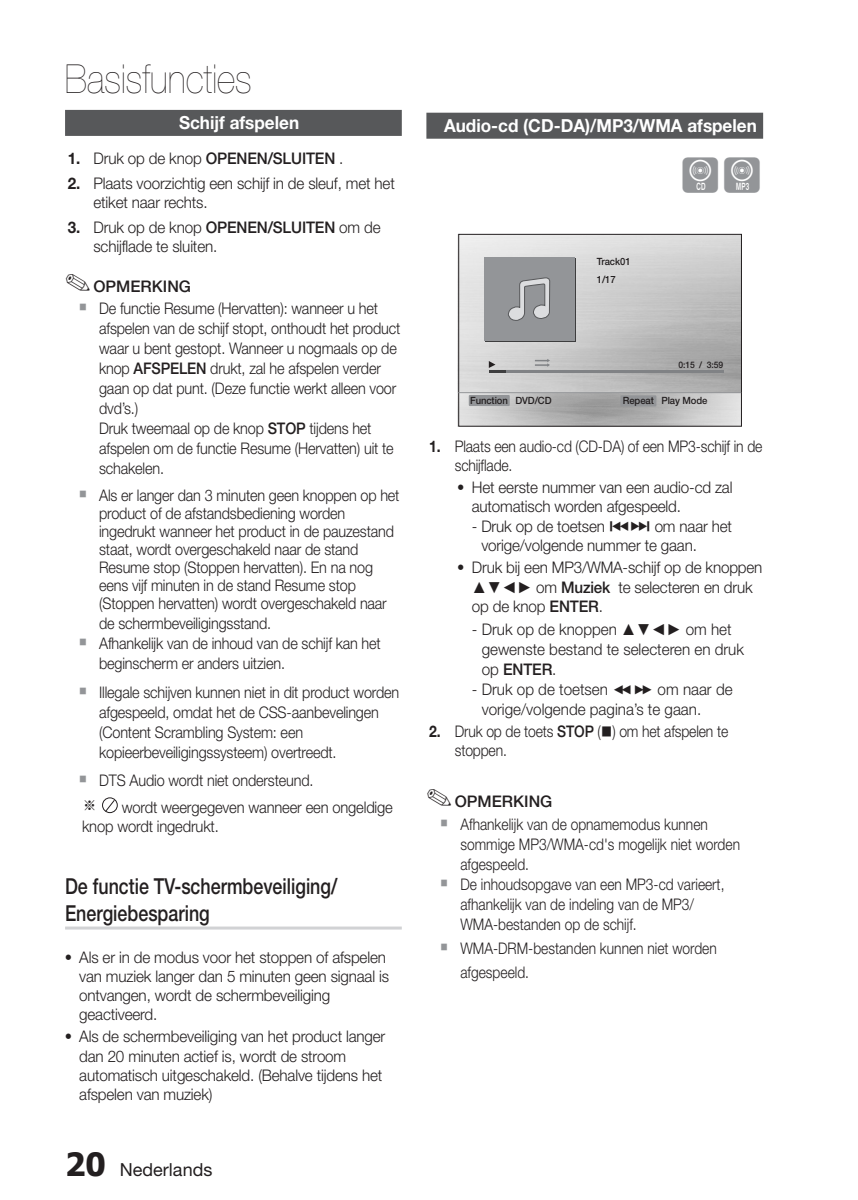
<style>
.page{position:relative;width:858px;height:1200px;background:#fff}
.page>*{position:absolute;margin:0;border:0;box-sizing:border-box;transform-origin:0 0}
._1_장제목__목차X{font:40px "Helvetica Neue Ultra Light si";color:#231f20;scale:.9 1}
._2_제목{font:40px "SIBD P1400";color:#939598}
._2_제목-2{font:22px/26.4px "Helvetica Neue Medium si";color:#231f20;scale:.81 1}
.Title_1_Line{font:18px "Helvetica Neue Bold si";color:#fff;scale:.95 1}
.t1{font:18px "Helvetica Neue Roman si";color:#231f20}
.참고-내용{font:16px/20px "Helvetica Neue Light si";letter-spacing:-.01em;color:#231f20;scale:.9 1}
.본문_점{font:16px/19.2px "Helvetica Neue Light si";letter-spacing:-.01em;color:#231f20;scale:.95 1}
.참고-내용-2{font:16px/20px "Helvetica Neue Light si";letter-spacing:-.01em;color:#231f20;scale:.86 1}
.본문_점__07{font:16px/19.2px "Helvetica Neue Light si";letter-spacing:-.01em;color:#231f20;scale:.95 1}
.본문{font:16px/20px "Helvetica Neue Light si";color:#231f20;scale:.95 1}
.본문_숫자_1___15{font:16px/19.2px "Helvetica Neue Light si";letter-spacing:-.01em;color:#231f20;scale:.95 1}
.본문_숫자_1___15-2{font:16px/19.2px "Helvetica Neue Light si";letter-spacing:-.01em;color:#231f20;scale:.87 1}
.본문-2{font:16px/19.2px "Helvetica Neue Light si";color:#231f20;scale:.92 1}
.본문_숫자_4___15{font:16px/19.2px "Helvetica Neue Light si";letter-spacing:-.01em;color:#231f20;scale:.87 1}
.본문_숫자_1___15-3{font:16px "Helvetica Neue Medium si";letter-spacing:-.01em;color:#231f20;scale:.95 1}
.Note_0{font:16px "Helvetica Neue Medium si";color:#231f20}
.본문-3{font:16px "Sin Myung Jo";color:#231f20;scale:.95 1}
.본문-4{font:10px "Helvetica Neue Medium si";letter-spacing:-.01em;color:#231f20;scale:.95 1}
.본문-5{font:9px "Helvetica Neue Medium si";color:#231f20;scale:.95 1}
.s1{font-family:"Helvetica Neue Bold si"}
.s2{font-family:"Helvetica Neue Light si"}
.s3{font-family:"Helvetica Neue Medium si"}
.s4{font-family:"SI Icon HR755";font-size:20px;color:#939598}
.s5{font-family:"SI Icon HR755"}
.s6{font-family:"Tahoma";font-weight:700;font-size:32px}
.s7{font-family:"SIBD P1400"}
</style>
<div class="page">
<div style="left:65px;top:110px;width:336px;height:26px;background:#57585a"></div>
<hr style="left:65px;top:926px;width:336px;height:3px;background:#d1d2d4">
<div style="left:102px;top:797px;width:16px;height:16px;border:1px solid #231f20;border-radius:50%"></div>
<svg style="left:104px;top:798px;width:12px;height:14px"></svg>
<div style="left:426px;top:113px;width:336px;height:26px;background:#57585a"></div>
<img style="left:457px;top:234px;width:282px;height:159px">
<div style="left:458px;top:234px;width:283px;height:192px;border:1px solid #231f20"></div>
<hr style="left:458px;top:392px;width:282px;height:1px;background:#939598">
<svg style="left:534px;top:359px;width:15px;height:8px"></svg>
<hr style="left:488px;top:370px;width:235px;height:2px;background:#808285">
<div style="left:485px;top:258px;width:90px;height:83px;background:#939598"></div>
<div style="left:483px;top:257px;width:91px;height:83px;background:#939598"></div>
<svg style="left:508px;top:277px;width:42px;height:44px"></svg>
<svg style="left:488px;top:361px;width:17px;height:11px"></svg>
<div style="left:620px;top:395px;width:36px;height:11px;background:#939598"></div>
<div style="left:468px;top:395px;width:41px;height:11px;background:#939598"></div>
<p class="_1_장제목__목차X" style="left:65px;top:56px;width:209px">Basisfuncties</p>
<p class="Title_1_Line" style="left:179px;top:112px;width:128px">Schijf afspelen</p>
<p class="본문_숫자_1___15-3" style="left:68px;top:149px;width:291px"><span class="s1">1.</span> <span class="s2">Druk op de knop</span> OPENEN/SLUITEN <span class="s2">.</span></p>
<p class="본문_숫자_1___15" style="left:93px;top:173px;width:318px;text-indent:-26px"><span class="s1">2.</span> Plaats voorzichtig een schijf in de sleuf, met het etiket naar rechts.</p>
<p class="본문_숫자_1___15" style="left:93px;top:218px;width:304px;text-indent:-26px"><span class="s1">3.</span> Druk op de knop <span class="s3">OPENEN/SLUITEN</span> om de schijflade te sluiten.</p>
<p class="Note_0" style="left:65px;top:276px;width:127px">✎ OPMERKING</p>
<p class="참고-내용" style="left:99px;top:298px;width:336px;text-indent:-20px"><span class="s4">`</span> De functie Resume (Hervatten): wanneer u het afspelen van de schijf stopt, onthoudt het product waar u bent gestopt. Wanneer u nogmaals op de knop <span class="s3">AFSPELEN</span> drukt, zal he afspelen verder gaan op dat punt. (Deze functie werkt alleen voor dvd’s.)<br>Druk tweemaal op de knop <span class="s3">STOP</span> tijdens het afspelen om de functie Resume (Hervatten) uit te schakelen.</p>
<p class="참고-내용" style="left:99px;top:486px;width:335px;line-height:18px;text-indent:-20px"><span class="s4">`</span> Als er langer dan 3 minuten geen knoppen op het product of de afstandsbediening worden ingedrukt wanneer het product in de pauzestand staat, wordt overgeschakeld naar de stand Resume stop (Stoppen hervatten). En na nog eens vijf minuten in de stand Resume stop (Stoppen hervatten) wordt overgeschakeld naar</p>
<p class="참고-내용" style="left:99px;top:613px;width:193px">de schermbeveiligingsstand.</p>
<p class="참고-내용" style="left:99px;top:633px;width:314px;text-indent:-20px"><span class="s4">`</span> Afhankelijk van de inhoud van de schijf kan het beginscherm er anders uitzien.</p>
<p class="참고-내용" style="left:99px;top:681px;width:335px;text-indent:-20px"><span class="s4">`</span> Illegale schijven kunnen niet in dit product worden afgespeeld, omdat het de CSS-aanbevelingen (Content Scrambling System: een kopieerbeveiligingssysteem) overtreedt.</p>
<p class="참고-내용" style="left:79px;top:770px;width:261px"><span class="s4">`</span> DTS Audio wordt niet ondersteund.</p>
<p class="본문-3" style="left:82px;top:797px;width:17px">※</p>
<p class="본문-2" style="left:82px;top:797px;width:339px;text-indent:40px">wordt weergegeven wanneer een ongeldige knop wordt ingedrukt.</p>
<p class="_2_제목-2" style="left:65px;top:873px;width:337px">De functie TV-schermbeveiliging/<br>Energiebesparing</p>
<p class="본문_점" style="left:79px;top:947px;width:327px;text-indent:-14px"><span class="s5">•</span> Als er in de modus voor het stoppen of afspelen van muziek langer dan 5 minuten geen signaal is ontvangen, wordt de schermbeveiliging geactiveerd.</p>
<p class="본문_점" style="left:79px;top:1026px;width:323px;text-indent:-14px"><span class="s5">•</span> Als de schermbeveiliging van het product langer dan 20 minuten actief is, wordt de stroom automatisch uitgeschakeld. (Behalve tijdens het afspelen van muziek)</p>
<p class="t1" style="left:65px;top:1159px;width:149px"><span class="s6">20</span> Nederlands</p>
<p class="Title_1_Line" style="left:444px;top:114px;width:330px">Audio-cd (CD-DA)/MP3/WMA afspelen</p>
<p class="_2_제목" style="left:679px;top:153px;width:85px">BA</p>
<p class="본문-4" style="left:596px;top:255px;width:37px">Track01</p>
<p class="본문-4" style="left:596px;top:273px;width:21px">1/17</p>
<p class="본문-5" style="left:678px;top:359px;width:49px">0:15 / 3:59</p>
<p class="본문-4" style="left:470px;top:394px;width:87px">Function DVD/CD</p>
<p class="본문-4" style="left:622px;top:394px;width:90px">Repeat Play Mode</p>
<p class="본문_숫자_1___15-2" style="left:454px;top:436px;width:355px;text-indent:-26px"><span class="s1">1.</span> Plaats een audio-cd (CD-DA) of een MP3-schijf in de schijflade.</p>
<p class="본문_점__07" style="left:471px;top:477px;width:276px;text-indent:-14px"><span class="s5">•</span> Het eerste nummer van een audio-cd zal automatisch worden afgespeeld.</p>
<p class="본문_점__07" style="left:481px;top:516px;width:265px;text-indent:-10px">- Druk op de toetsen <span class="s7">[]</span> om naar het vorige/volgende nummer te gaan.</p>
<p class="본문_점__07" style="left:457px;top:557px;width:322px"><span class="s5">•</span> Druk bij een MP3/WMA-schijf op de knoppen</p>
<p class="본문_점__07" style="left:471px;top:577px;width:297px">▲▼◄► om <span class="s3">Muziek</span> te selecteren en druk op de knop <span class="s3">ENTER</span>.</p>
<p class="본문" style="left:481px;top:619px;width:277px;text-indent:-10px">- Druk op de knoppen ▲▼◄► om het gewenste bestand te selecteren en druk op <span class="s3">ENTER</span>.</p>
<p class="본문" style="left:481px;top:679px;width:265px;text-indent:-10px">- Druk op de toetsen <span class="s7">()</span> om naar de vorige/volgende pagina’s te gaan.</p>
<p class="본문_숫자_4___15" style="left:454px;top:721px;width:315px;text-indent:-26px"><span class="s1">2.</span> Druk op de toets <span class="s3">STOP</span> (<span class="s7">@</span>) om het afspelen te stoppen.</p>
<p class="Note_0" style="left:426px;top:791px;width:127px">✎ OPMERKING</p>
<p class="참고-내용-2" style="left:460px;top:813px;width:326px;text-indent:-20px"><span class="s4">`</span> Afhankelijk van de opnamemodus kunnen sommige MP3/WMA-cd's mogelijk niet worden afgespeeld.</p>
<p class="참고-내용-2" style="left:460px;top:873px;width:308px;text-indent:-20px"><span class="s4">`</span> De inhoudsopgave van een MP3-cd varieert, afhankelijk van de indeling van de MP3/<br>WMA-bestanden op de schijf.</p>
<p class="참고-내용-2" style="left:460px;top:935px;width:299px;line-height:24px;text-indent:-20px"><span class="s4">`</span> WMA-DRM-bestanden kunnen niet worden afgespeeld.</p>
</div>
